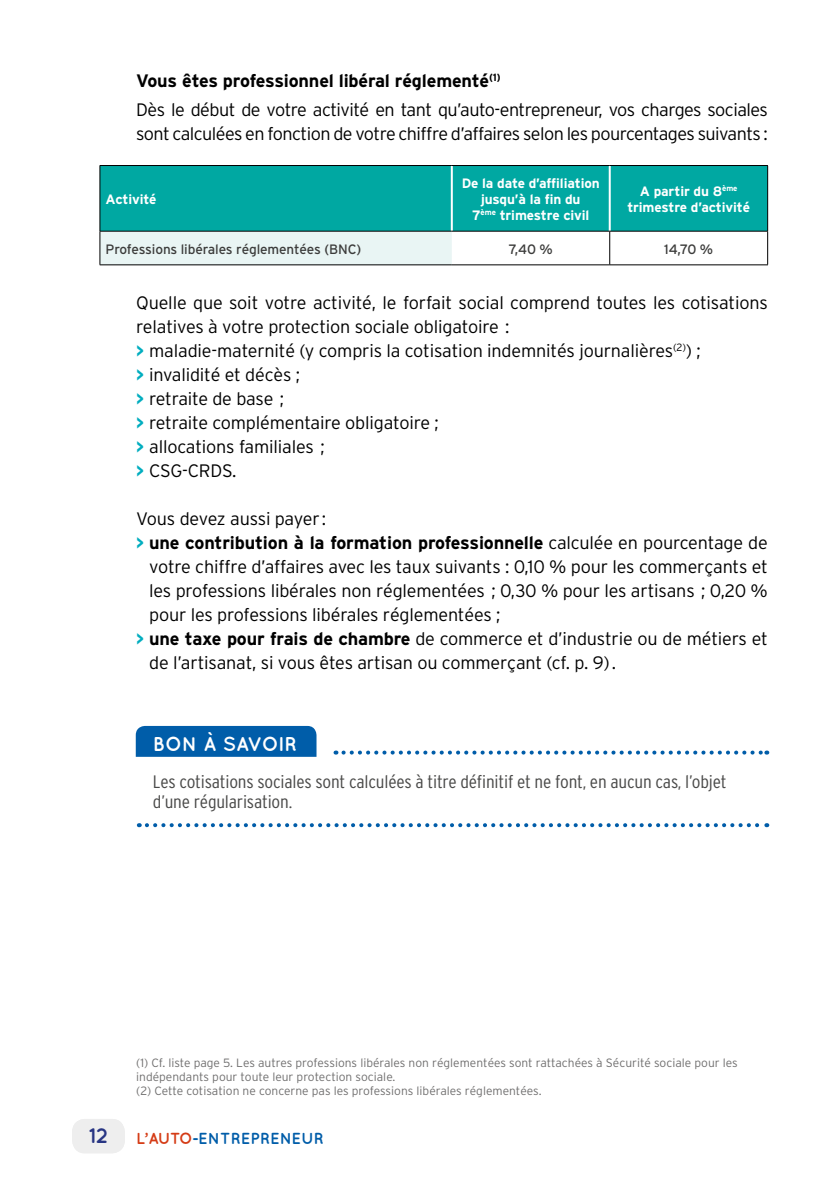
<style>
.page{position:relative;width:840px;height:1191px;background:#fff}
.page>*{position:absolute;margin:0;border:0;box-sizing:border-box;transform-origin:0 0}
.t1{font:700 21.2px "Quicksand";color:#283583}
.t2{font:700 20px "Quicksand";letter-spacing:-.015em;color:#fff}
.t3{font:300 18px/24px "Interstate";letter-spacing:-.01em;color:#000}
.t4{font:300 18px/29.6px "Interstate";letter-spacing:-.03em;color:#000}
.t5{font:300 condensed 18px/20px "Interstate";letter-spacing:-.01em;color:#4a4a49;scale:1.08 1}
.t6{font:700 18px "Interstate";letter-spacing:-.01em;color:#000}
.t7{font:700 16px "Quicksand";letter-spacing:.01em;color:#005da9}
.t8{font:700 13.6px/16px "Interstate";letter-spacing:-.01em;color:#fff;text-align:center}
.t9{font:13.6px "Interstate";letter-spacing:-.01em;color:#3c3c3b}
.t10{font:300 12px/14px "Interstate";color:#706f6f}
.s1{font-weight:700}
.s2{font-weight:700;color:#00adbf}
.s3{color:#00adbf}
.s4{font-weight:300}
.s5{color:#d53c16}
</style>
<div class="page">
<div style="left:72px;top:1119px;width:53px;height:34px;background:#eee;border-radius:13px"></div>
<div style="left:136px;top:726px;width:180px;height:31px;background:#005da9"></div>
<svg style="left:343px;top:750px;width:423px;height:4px"></svg>
<svg style="left:147px;top:823px;width:619px;height:4px"></svg>
<div style="left:100px;top:166px;width:666px;height:65px;background:#00a8a2"></div>
<div style="left:100px;top:231px;width:351px;height:34px;background:#e9f5f4"></div>
<svg style="left:451px;top:232px;width:160px;height:32px"></svg>
<hr style="left:450px;top:166px;width:2px;height:65px;background:#fff">
<hr style="left:609px;top:231px;width:1px;height:34px;background:#000">
<hr style="left:608px;top:166px;width:2px;height:65px;background:#fff">
<hr style="left:100px;top:165px;width:351px;height:1px;background:#000">
<hr style="left:99px;top:166px;width:1px;height:65px;background:#000">
<hr style="left:451px;top:165px;width:158px;height:1px;background:#000">
<hr style="left:609px;top:165px;width:158px;height:1px;background:#000">
<hr style="left:766px;top:166px;width:1px;height:65px;background:#000">
<hr style="left:100px;top:231px;width:351px;height:1px;background:#000">
<hr style="left:99px;top:231px;width:1px;height:34px;background:#000">
<hr style="left:451px;top:231px;width:158px;height:1px;background:#000">
<hr style="left:609px;top:231px;width:158px;height:1px;background:#000">
<hr style="left:766px;top:231px;width:1px;height:34px;background:#000">
<hr style="left:100px;top:264px;width:351px;height:1px;background:#000">
<hr style="left:451px;top:264px;width:158px;height:1px;background:#000">
<hr style="left:609px;top:264px;width:158px;height:1px;background:#000">
<p class="t4" style="left:136px;top:65px;width:633px"><span class="s1">Vous êtes professionnel libéral réglementé</span><sup>(1)<br></sup>Dès le début de votre activité en tant qu’auto-entrepreneur, vos charges sociales</p>
<p class="t4" style="left:136px;top:119px;width:632px">sont calculées en fonction de votre chiffre d’affaires selon les pourcentages suivants :</p>
<p class="t8" style="left:105px;top:191px;width:52px">Activité</p>
<p class="t8" style="left:461px;top:175px;width:139px">De la date d’affiliation jusqu’à la fin du<br>7<sup>ème</sup> trimestre civil</p>
<p class="t8" style="left:627px;top:183px;width:124px">A partir du 8<sup>ème </sup>trimestre d’activité</p>
<p class="t9" style="left:105px;top:241px;width:257px">Professions libérales réglementées (BNC)</p>
<p class="t9" style="left:508px;top:241px;width:46px">7,40 %</p>
<p class="t9" style="left:664px;top:241px;width:50px">14,70 %</p>
<p class="t3" style="left:136px;top:291px;width:633px">Quelle que soit votre activité, le forfait social comprend toutes les cotisations relatives à votre protection sociale obligatoire :<br><span class="s2">&gt;</span> maladie-maternité (y compris la cotisation indemnités journalières<sup>(2)</sup>) ;<br><span class="s2">&gt;</span> invalidité et décès ;<br><span class="s2">&gt;</span> retraite de base ;<br><span class="s2">&gt;</span> retraite complémentaire obligatoire ;<br><span class="s2">&gt;</span> allocations familiales ;<br><span class="s2">&gt;</span> CSG-CRDS.</p>
<p class="t3" style="left:136px;top:506px;width:191px">Vous devez aussi payer :</p>
<p class="t6" style="left:136px;top:533px;width:632px"><span class="s3">&gt;</span> une contribution à la formation professionnelle <span class="s4">calculée en pourcentage de</span></p>
<p class="t3" style="left:149px;top:554px;width:620px">votre chiffre d’affaires avec les taux suivants : 0,10 % pour les commerçants et</p>
<p class="t3" style="left:149px;top:578px;width:620px">les professions libérales non réglementées ; 0,30 % pour les artisans ; 0,20 %</p>
<p class="t3" style="left:149px;top:602px;width:352px">pour les professions libérales réglementées ;</p>
<p class="t3" style="left:136px;top:626px;width:632px"><span class="s2">&gt;</span> <span class="s1">une taxe pour frais de chambre</span> de commerce et d’industrie ou de métiers et</p>
<p class="t3" style="left:149px;top:650px;width:468px">de l’artisanat, si vous êtes artisan ou commerçant (cf. p. 9).</p>
<p class="t2" style="left:153px;top:731px;width:145px">BON À SAVOIR</p>
<p class="t5" style="left:153px;top:771px;width:532px">Les cotisations sociales sont calculées à titre définitif et ne font, en aucun cas, l’objet d’une régularisation.</p>
<p class="t10" style="left:136px;top:1055px;width:602px">(1) Cf. liste page 5. Les autres professions libérales non réglementées sont rattachées à Sécurité sociale pour les indépendants pour toute leur protection sociale.<br>(2) Cette cotisation ne concerne pas les professions libérales réglementées.</p>
<p class="t1" style="left:89px;top:1122px;width:21px">12</p>
<p class="t7" style="left:136px;top:1128px;width:189px"><span class="s5">L’ AUTO</span>-ENTREPRENEUR</p>
</div>
